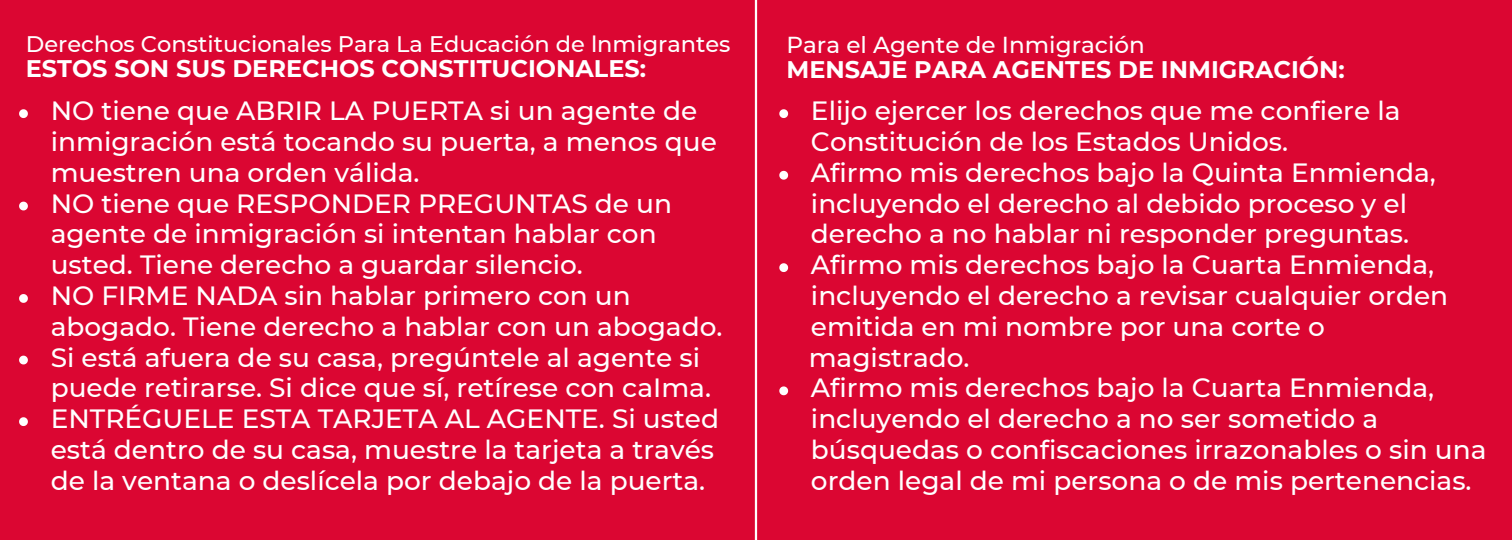
<style>
.page{position:relative;width:1512px;height:540px;background:#db0632}
.page>*{position:absolute;margin:0;border:0;box-sizing:border-box;transform-origin:0 0}
.t1{font:500 26.4px/30.9px "Montserrat";color:#fff}
.t2{font:700 24px "Montserrat";color:#fff}
.t3{font:500 23.1px "Montserrat";color:#fff}
.t4{font:500 22.5px "Montserrat";color:#fff}
</style>
<div class="page">
<hr style="left:755px;top:0;width:2px;height:540px;background:#fff">
<svg style="left:19px;top:109px;width:9px;height:9px"></svg>
<svg style="left:19px;top:202px;width:9px;height:8px"></svg>
<svg style="left:19px;top:294px;width:9px;height:9px"></svg>
<svg style="left:19px;top:356px;width:9px;height:8px"></svg>
<svg style="left:19px;top:417px;width:9px;height:9px"></svg>
<svg style="left:779px;top:109px;width:9px;height:9px"></svg>
<svg style="left:779px;top:171px;width:9px;height:9px"></svg>
<svg style="left:779px;top:263px;width:9px;height:9px"></svg>
<svg style="left:779px;top:386px;width:9px;height:9px"></svg>
<h1 class="t4" style="left:26px;top:31px;width:706px">Derechos Constitucionales Para La Educación de lnmigrantes</h1>
<h1 class="t2" style="left:26px;top:54px;width:622px">ESTOS SON SUS DERECHOS CONSTITUCIONALES:</h1>
<p class="t1" style="left:51px;top:95px;width:668px">NO tiene que ABRIR LA PUERTA si un agente de inmigración está tocando su puerta, a menos que muestren una orden válida.</p>
<p class="t1" style="left:51px;top:188px;width:623px">NO tiene que RESPONDER PREGUNTAS de un agente de inmigración si intentan hablar con usted. Tiene derecho a guardar silencio.</p>
<p class="t1" style="left:51px;top:280px;width:673px">NO FIRME NADA sin hablar primero con un abogado. Tiene derecho a hablar con un abogado.</p>
<p class="t1" style="left:51px;top:342px;width:662px">Si está afuera de su casa, pregúntele al agente si puede retirarse. Si dice que sí, retírese con caIma.</p>
<p class="t1" style="left:51px;top:403px;width:670px">ENTRÉGUELE ESTA TARJETA AL AGENTE. Si usted está dentro de su casa, muestre la tarjeta a través de la ventana o deslícela por debajo de la puerta.</p>
<h2 class="t3" style="left:786px;top:31px;width:360px">Para el Agente de Inmigración</h2>
<h2 class="t2" style="left:786px;top:55px;width:560px">MENSAJE PARA AGENTES DE INMIGRACIÓN:</h2>
<p class="t1" style="left:811px;top:95px;width:591px">Elijo ejercer los derechos que me confiere la<br>Constitución de los Estados Unidos.</p>
<p class="t1" style="left:811px;top:157px;width:626px">Afirmo mis derechos bajo la Quinta Enmienda, incluyendo el derecho al debido proceso y el derecho a no hablar ni responder preguntas.</p>
<p class="t1" style="left:809px;top:249px;width:641px">Afirmo mis derechos bajo la Cuarta Enmienda, incluyendo el derecho a revisar cualquier orden emitida en mi nombre por una corte o magistrado.</p>
<p class="t1" style="left:811px;top:373px;width:677px">Afirmo mis derechos bajo la Cuarta Enmienda, incluyendo el derecho a no ser sometido a búsquedas o confiscaciones irrazonables o sin una orden legal de mi persona o de mis pertenencias.</p>
</div>
